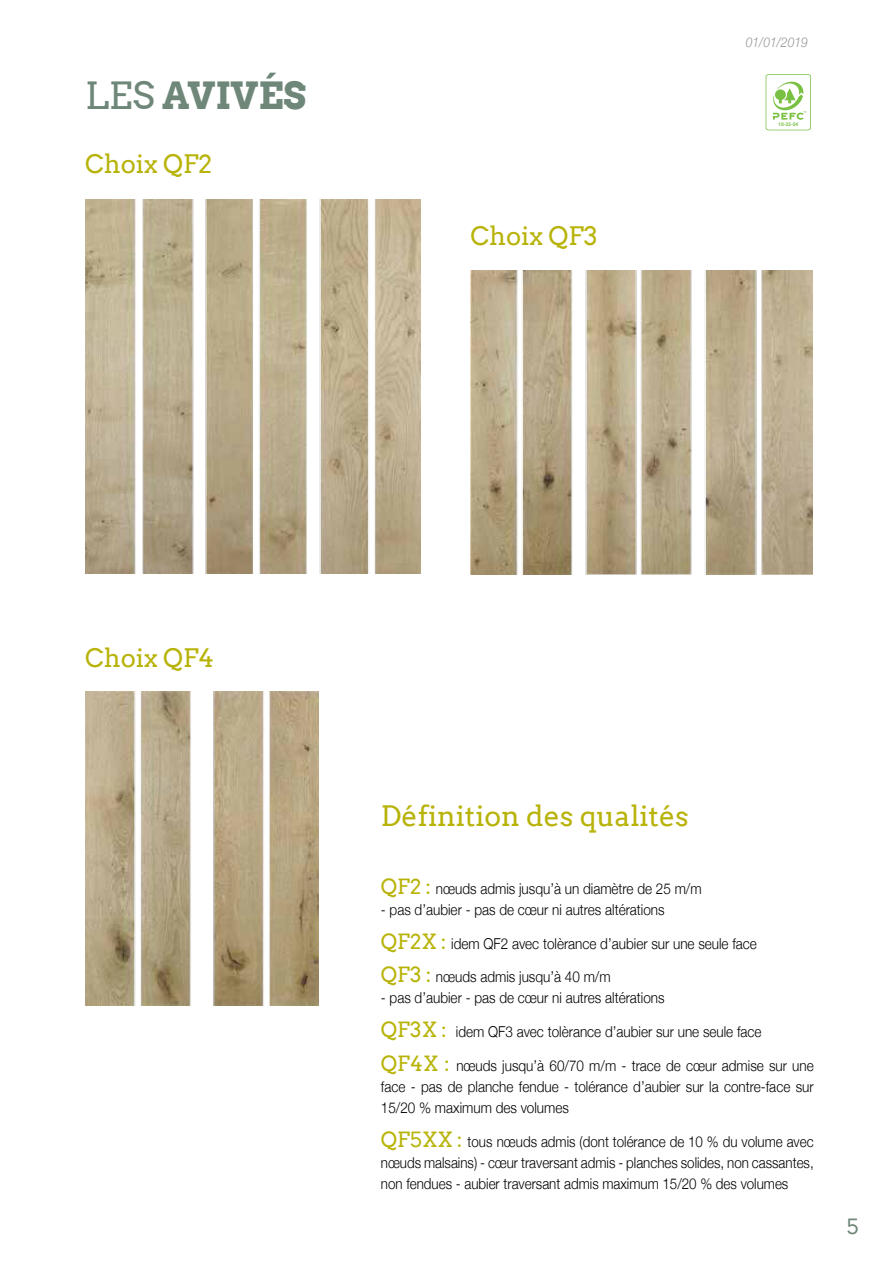
<style>
.page{position:relative;width:893px;height:1263px;background:#fff}
.page>*{position:absolute;margin:0;border:0;box-sizing:border-box;transform-origin:0 0}
.t1{font:700 37.5px "Arvo";color:#6e8778}
.t2{font:28.2px "Arvo";color:#b8b308}
.t3{font:25.5px "Arvo";color:#b8b308}
.t4{font:21px "Arvo";color:#6e8778}
.t5{font:300 15px/21px "Helvetica Neue";color:#000;text-align:justify;scale:.9 1}
.t6{font:300 15px/21px "Helvetica Neue";color:#000;text-align:justify;scale:.89 1}
.t7{font:italic 300 13.5px "Helvetica Neue";color:#939598;scale:.9 1}
.t8{font:700 4.95px "Arial";color:#7ac143}
.s1{font-weight:400}
.s2{font-family:"Arvo";font-weight:400;font-size:21px;color:#b8b308}
</style>
<div class="page">
<img style="left:85px;top:200px;width:336px;height:373px">
<img style="left:470px;top:270px;width:343px;height:304px">
<img style="left:85px;top:691px;width:234px;height:315px">
<svg style="left:766px;top:74px;width:45px;height:56px"></svg>
<h1 class="t1" style="left:85px;top:72px;width:223px"><span class="s1">LES</span> AVIVÉS</h1>
<h3 class="t3" style="left:85px;top:148px;width:129px">Choix QF2</h3>
<h3 class="t3" style="left:470px;top:221px;width:129px">Choix QF3</h3>
<p class="t7" style="left:746px;top:31px;width:71px">01/01/2019</p>
<p class="t8" style="left:778px;top:121px;width:22px">10-32-54</p>
<h3 class="t3" style="left:85px;top:642px;width:131px">Choix QF4</h3>
<h2 class="t2" style="left:381px;top:799px;width:309px">Définition des qualités</h2>
<p class="t5" style="left:381px;top:877px;width:358px"><span class="s2">QF2 :</span> nœuds admis jusqu’à un diamètre de 25 m/m</p>
<p class="t5" style="left:381px;top:898px;width:317px">- pas d’aubier - pas de cœur ni autres altérations</p>
<p class="t5" style="left:381px;top:932px;width:419px"><span class="s2">QF2X :</span> idem QF2 avec tolèrance d’aubier sur une seule face</p>
<p class="t5" style="left:381px;top:965px;width:257px"><span class="s2">QF3 :</span> nœuds admis jusqu’à 40 m/m</p>
<p class="t5" style="left:381px;top:986px;width:317px">- pas d’aubier - pas de cœur ni autres altérations</p>
<p class="t5" style="left:381px;top:1020px;width:424px"><span class="s2">QF3X :</span> idem QF3 avec tolèrance d’aubier sur une seule face</p>
<p class="t5" style="left:381px;top:1054px;width:482px"><span class="s2">QF4X :</span> nœuds jusqu’à 60/70 m/m - trace de cœur admise sur une face - pas de planche fendue - tolérance d’aubier sur la contre-face sur 15/20 % maximum des volumes</p>
<p class="t6" style="left:381px;top:1130px;width:488px"><span class="s2">QF5XX :</span> tous nœuds admis (dont tolérance de 10 % du volume avec nœuds malsains) - cœur traversant admis - planches solides, non cassantes, non fendues - aubier traversant admis maximum 15/20 % des volumes</p>
<h3 class="t4" style="left:847px;top:1214px;width:13px">5</h3>
</div>
